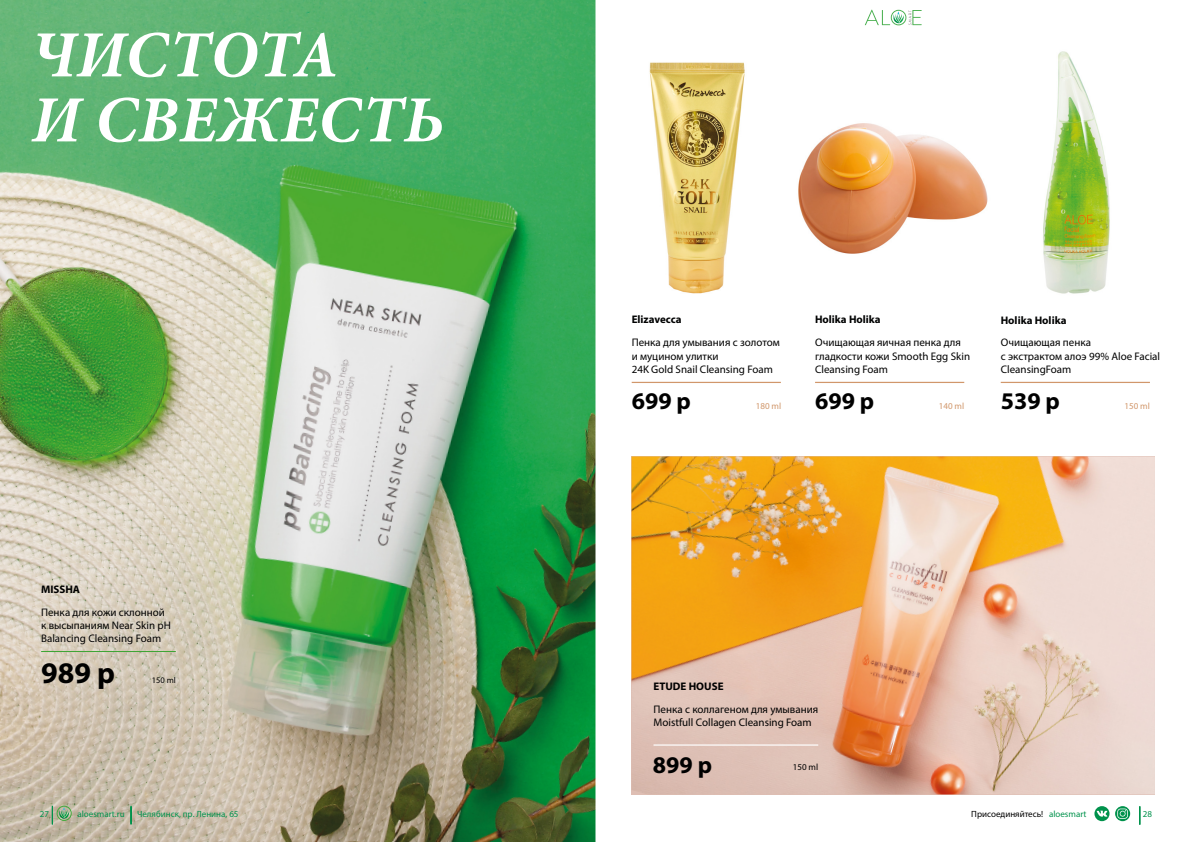
<style>
.page{position:relative;width:1191px;height:842px;background:#fff}
.page>*{position:absolute;margin:0;border:0;box-sizing:border-box;transform-origin:0 0}
.t1{font:italic 700 66.1px/65px "Minion Pro";color:#fff}
.t2{font:700 30px "Myriad Pro";color:#000}
.t3{font:700 24px "Myriad Pro";color:#000}
.t4{font:11px/13.2px "Myriad Pro";color:#000}
.t5{font:700 11px "Myriad Pro";color:#010202}
.t6{font:700 11px "Myriad Pro";color:#000}
.t7{font:9px "Myriad Pro";color:#00924c}
.t8{font:9px "Myriad Pro";color:#000}
.t9{font:9px "Myriad Pro";color:#d1976b}
.t10{font:8.5px "Myriad Pro";color:#000}
.s1{color:#00924c}
</style>
<div class="page">
<svg style="left:1139px;top:806px;width:1px;height:19px"></svg>
<svg style="left:1094px;top:806px;width:15px;height:15px"></svg>
<svg style="left:1115px;top:806px;width:15px;height:15px"></svg>
<svg style="left:1117px;top:808px;width:11px;height:11px"></svg>
<svg style="left:865px;top:10px;width:56px;height:15px"></svg>
<img style="left:0;top:0;width:595px;height:842px">
<img style="left:649px;top:62px;width:96px;height:232px">
<img style="left:1043px;top:51px;width:67px;height:243px">
<img style="left:631px;top:456px;width:524px;height:338px">
<hr style="left:653px;top:744px;width:165px;height:2px;background:#fff">
<hr style="left:631px;top:382px;width:150px;height:1px;background:#d1976b">
<hr style="left:1000px;top:382px;width:150px;height:1px;background:#d1976b">
<hr style="left:815px;top:382px;width:149px;height:1px;background:#d1976b">
<img style="left:798px;top:123px;width:190px;height:131px">
<hr style="left:41px;top:651px;width:135px;height:1px;background:#3fa535">
<svg style="left:130px;top:806px;width:2px;height:19px"></svg>
<svg style="left:52px;top:806px;width:20px;height:19px"></svg>
<h1 class="t1" style="left:31px;top:22px;width:414px">ЧИСТОТА<br>И СВЕЖЕСТЬ</h1>
<p class="t6" style="left:41px;top:582px;width:41px">MISSHA</p>
<p class="t4" style="left:41px;top:605px;width:131px">Пенка для кожи склонной к высыпаниям Near Skin pH<br>Balancing Cleansing Foam</p>
<h2 class="t2" style="left:41px;top:653px;width:75px">989 р</h2>
<p class="t10" style="left:152px;top:675px;width:26px">150 ml</p>
<p class="t5" style="left:631px;top:313px;width:51px">Elizavecca</p>
<p class="t4" style="left:631px;top:336px;width:150px">Пенка для умывания с золотом и муцином улитки<br>24K Gold Snail Cleansing Foam</p>
<h3 class="t3" style="left:631px;top:385px;width:61px">699 р</h3>
<p class="t9" style="left:756px;top:401px;width:27px">180 ml</p>
<p class="t5" style="left:815px;top:313px;width:67px">Holika Holika</p>
<p class="t4" style="left:815px;top:336px;width:157px">Очищающая яичная пенка для гладкости кожи Smooth Egg Skin<br>Cleansing Foam</p>
<h3 class="t3" style="left:815px;top:385px;width:61px">699 р</h3>
<p class="t9" style="left:939px;top:401px;width:27px">140 ml</p>
<p class="t5" style="left:1000px;top:313px;width:67px">Holika Holika</p>
<p class="t4" style="left:1000px;top:336px;width:161px">Очищающая пенка<br>с экстрактом алоэ 99% Aloe Facial<br>CleansingFoam</p>
<h3 class="t3" style="left:1000px;top:385px;width:61px">539 р</h3>
<p class="t9" style="left:1124px;top:401px;width:27px">150 ml</p>
<p class="t6" style="left:653px;top:679px;width:71px">ETUDE HOUSE</p>
<p class="t4" style="left:653px;top:702px;width:166px">Пенка с коллагеном для умывания<br>Moistfull Collagen Cleansing Foam</p>
<h3 class="t3" style="left:653px;top:749px;width:61px">899 р</h3>
<p class="t8" style="left:793px;top:762px;width:27px">150 ml</p>
<p class="t7" style="left:40px;top:808px;width:11px">27</p>
<p class="t7" style="left:77px;top:808px;width:49px">aloesmart.ru</p>
<p class="t7" style="left:137px;top:808px;width:103px">Челябинск, пр. Ленина, 65</p>
<p class="t7" style="left:1142px;top:808px;width:11px">28</p>
<p class="t8" style="left:971px;top:808px;width:117px">Присоединяйтесь! <span class="s1">aloesmart</span></p>
</div>
